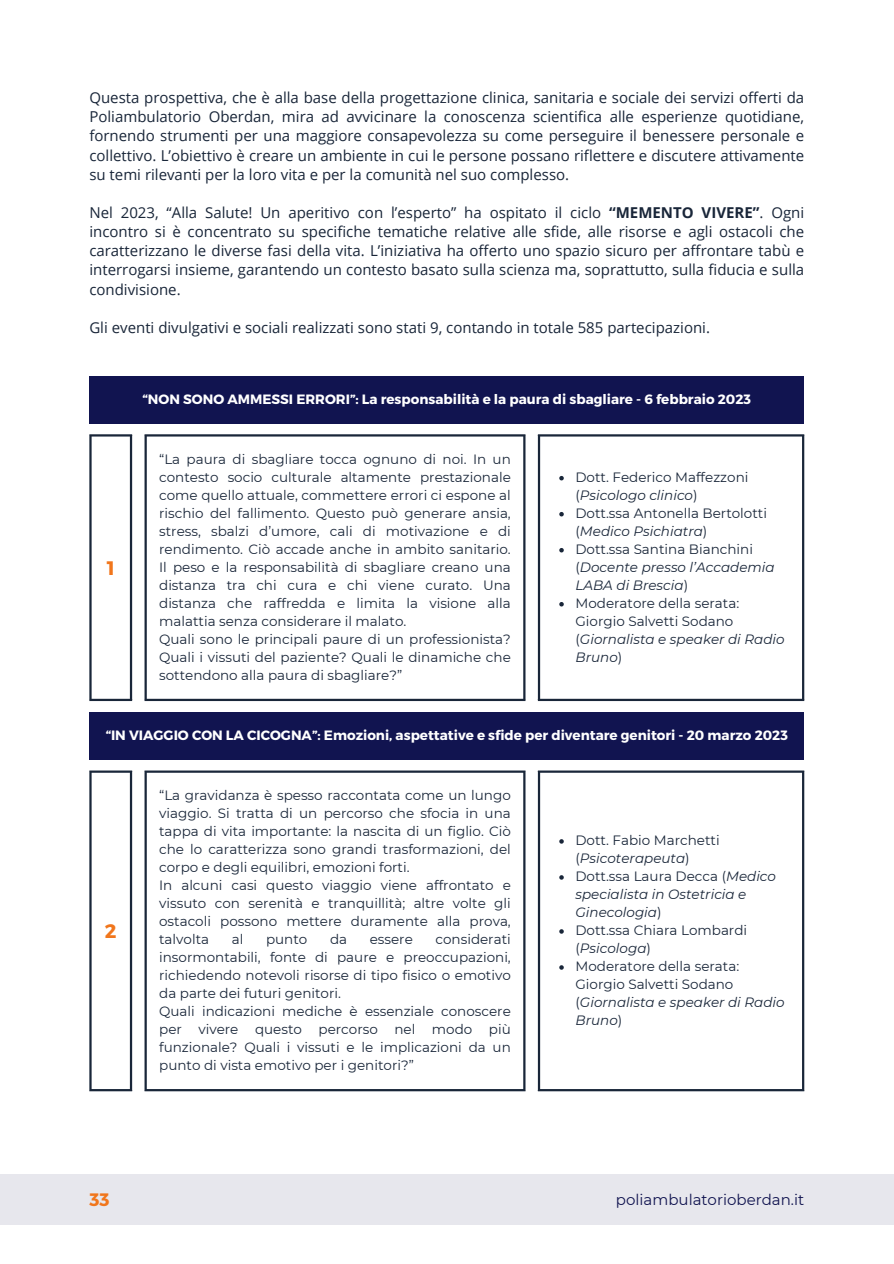
<style>
.page{position:relative;width:894px;height:1264px;background:#fff}
.page>*{position:absolute;margin:0;border:0;box-sizing:border-box;transform-origin:0 0}
.t1{font:700 19.5px "Montserrat";color:#f1761c}
.t2{font:700 18px "Montserrat";color:#f1761c}
.t3{font:15px/19.2px "Open Sans";color:#192639;text-align:justify}
.t4{font:15px "Montserrat";color:#111450}
.t5{font:13.5px/18px "Montserrat";color:#192639;text-align:justify}
.t6{font:700 13.5px "Montserrat";color:#fff}
.t7{font:italic 13.5px/18px "Montserrat";color:#192639}
.s1{font-weight:700}
.s2{font-style:italic}
.s3{font-style:normal}
</style>
<div class="page">
<div style="left:0;top:1174px;width:893px;height:50px;background:#e7e7ed"></div>
<svg style="left:559px;top:476px;width:4px;height:4px"></svg>
<svg style="left:559px;top:512px;width:4px;height:4px"></svg>
<svg style="left:559px;top:548px;width:4px;height:4px"></svg>
<svg style="left:559px;top:602px;width:4px;height:4px"></svg>
<hr style="left:89px;top:436px;width:3px;height:262px;background:#192639">
<hr style="left:130px;top:436px;width:2px;height:262px;background:#192639">
<hr style="left:89px;top:434px;width:43px;height:2px;background:#192639">
<hr style="left:89px;top:698px;width:43px;height:3px;background:#192639">
<hr style="left:144px;top:436px;width:3px;height:262px;background:#192639">
<hr style="left:523px;top:436px;width:2px;height:262px;background:#192639">
<hr style="left:144px;top:434px;width:381px;height:2px;background:#192639">
<hr style="left:144px;top:698px;width:381px;height:3px;background:#192639">
<hr style="left:537px;top:436px;width:3px;height:262px;background:#192639">
<hr style="left:801px;top:436px;width:3px;height:262px;background:#192639">
<hr style="left:537px;top:434px;width:267px;height:2px;background:#192639">
<hr style="left:537px;top:698px;width:267px;height:3px;background:#192639">
<div style="left:89px;top:376px;width:715px;height:47px;background:#111450"></div>
<svg style="left:559px;top:839px;width:4px;height:4px"></svg>
<svg style="left:559px;top:875px;width:4px;height:4px"></svg>
<svg style="left:559px;top:929px;width:4px;height:4px"></svg>
<svg style="left:559px;top:965px;width:4px;height:4px"></svg>
<hr style="left:89px;top:772px;width:3px;height:317px;background:#192639">
<hr style="left:130px;top:772px;width:2px;height:317px;background:#192639">
<hr style="left:89px;top:770px;width:43px;height:2px;background:#192639">
<hr style="left:89px;top:1089px;width:43px;height:2px;background:#192639">
<hr style="left:144px;top:772px;width:3px;height:317px;background:#192639">
<hr style="left:523px;top:772px;width:2px;height:317px;background:#192639">
<hr style="left:144px;top:770px;width:381px;height:2px;background:#192639">
<hr style="left:144px;top:1089px;width:381px;height:2px;background:#192639">
<hr style="left:537px;top:772px;width:3px;height:317px;background:#192639">
<hr style="left:801px;top:772px;width:3px;height:317px;background:#192639">
<hr style="left:537px;top:770px;width:267px;height:2px;background:#192639">
<hr style="left:537px;top:1089px;width:267px;height:2px;background:#192639">
<div style="left:89px;top:712px;width:715px;height:47px;background:#111450"></div>
<p class="t3" style="left:89px;top:88px;width:716px">Questa prospettiva, che è alla base della progettazione clinica, sanitaria e sociale dei servizi offerti da Poliambulatorio Oberdan, mira ad avvicinare la conoscenza scientifica alle esperienze quotidiane, fornendo strumenti per una maggiore consapevolezza su come perseguire il benessere personale e collettivo. L’obiettivo è creare un ambiente in cui le persone possano riflettere e discutere attivamente su temi rilevanti per la loro vita e per la comunità nel suo complesso.</p>
<p class="t3" style="left:89px;top:202px;width:716px">Nel 2023, “Alla Salute! Un aperitivo con l’esperto” ha ospitato il ciclo <span class="s1">“MEMENTO VIVERE”</span>. Ogni incontro si è concentrato su specifiche tematiche relative alle sfide, alle risorse e agli ostacoli che caratterizzano le diverse fasi della vita. L’iniziativa ha offerto uno spazio sicuro per affrontare tabù e interrogarsi insieme, garantendo un contesto basato sulla scienza ma, soprattutto, sulla fiducia e sulla condivisione.</p>
<p class="t3" style="left:89px;top:317px;width:622px">Gli eventi divulgativi e sociali realizzati sono stati 9, contando in totale 585 partecipazioni.</p>
<p class="t1" style="left:107px;top:555px;width:10px">1</p>
<p class="t6" style="left:143px;top:390px;width:609px">“NON SONO AMMESSI ERRORI”: La responsabilità e la paura di sbagliare - 6 febbraio 2023</p>
<p class="t5" style="left:159px;top:449px;width:353px">“La paura di sbagliare tocca ognuno di noi. In un contesto socio culturale altamente prestazionale come quello attuale, commettere errori ci espone al rischio del fallimento. Questo può generare ansia, stress, sbalzi d’umore, cali di motivazione e di rendimento. Ciò accade anche in ambito sanitario.<br>Il peso e la responsabilità di sbagliare creano una distanza tra chi cura e chi viene curato. Una distanza che raffredda e limita la visione alla malattia senza considerare il malato.</p>
<p class="t5" style="left:159px;top:629px;width:353px">Quali sono le principali paure di un professionista?<br>Quali i vissuti del paziente? Quali le dinamiche che sottendono alla paura di sbagliare?”</p>
<h1 class="t5" style="left:575px;top:467px;width:174px">Dott. Federico Maffezzoni (<span class="s2">Psicologo clinico</span>)</h1>
<p class="t5" style="left:575px;top:503px;width:193px">Dott.ssa Antonella Bertolotti (<span class="s2">Medico Psichiatra</span>)</p>
<p class="t7" style="left:575px;top:539px;width:200px"><span class="s3">Dott.ssa Santina Bianchini (</span>Docente presso l’Accademia<br>LABA di Brescia<span class="s3">)</span></p>
<p class="t5" style="left:575px;top:593px;width:211px;text-align:left">Moderatore della serata:<br>Giorgio Salvetti Sodano (<span class="s2">Giornalista e speaker di Radio<br>Bruno</span>)</p>
<p class="t6" style="left:106px;top:727px;width:683px">“IN VIAGGIO CON LA CICOGNA”: Emozioni, aspettative e sfide per diventare genitori - 20 marzo 2023</p>
<p class="t1" style="left:105px;top:918px;width:13px">2</p>
<p class="t5" style="left:159px;top:786px;width:353px">“La gravidanza è spesso raccontata come un lungo viaggio. Si tratta di un percorso che sfocia in una tappa di vita importante: la nascita di un figlio. Ciò che lo caratterizza sono grandi trasformazioni, del corpo e degli equilibri, emozioni forti.</p>
<p class="t5" style="left:159px;top:876px;width:353px">In alcuni casi questo viaggio viene affrontato e vissuto con serenità e tranquillità; altre volte gli ostacoli possono mettere duramente alla prova, talvolta</p>
<p class="t5" style="left:159px;top:930px;width:353px;text-indent:276px">considerati insormontabili, fonte di paure e preoccupazioni, richiedendo notevoli risorse di tipo fisico o emotivo da parte dei futuri genitori.</p>
<p class="t5" style="left:159px;top:1002px;width:353px">Quali indicazioni mediche è essenziale conoscere per vivere questo percorso nel modo più funzionale? Quali i vissuti e le implicazioni da un punto di vista emotivo per i genitori?”</p>
<p class="t5" style="left:232px;top:930px;width:13px">al</p>
<p class="t5" style="left:266px;top:930px;width:43px">punto</p>
<p class="t5" style="left:330px;top:930px;width:19px">da</p>
<p class="t5" style="left:369px;top:930px;width:45px">essere</p>
<p class="t5" style="left:575px;top:831px;width:146px">Dott. Fabio Marchetti (<span class="s2">Psicoterapeuta</span>)</p>
<p class="t7" style="left:575px;top:867px;width:202px"><span class="s3">Dott.ssa Laura Decca (</span>Medico specialista in Ostetricia e<br>Ginecologia<span class="s3">)</span></p>
<p class="t5" style="left:575px;top:921px;width:173px">Dott.ssa Chiara Lombardi (<span class="s2">Psicologa</span>)</p>
<p class="t5" style="left:575px;top:957px;width:211px;text-align:left">Moderatore della serata:<br>Giorgio Salvetti Sodano (<span class="s2">Giornalista e speaker di Radio<br>Bruno</span>)</p>
<p class="t2" style="left:89px;top:1187px;width:22px">33</p>
<h1 class="t4" style="left:615px;top:1190px;width:190px">poliambulatorioberdan.it</h1>
</div>
